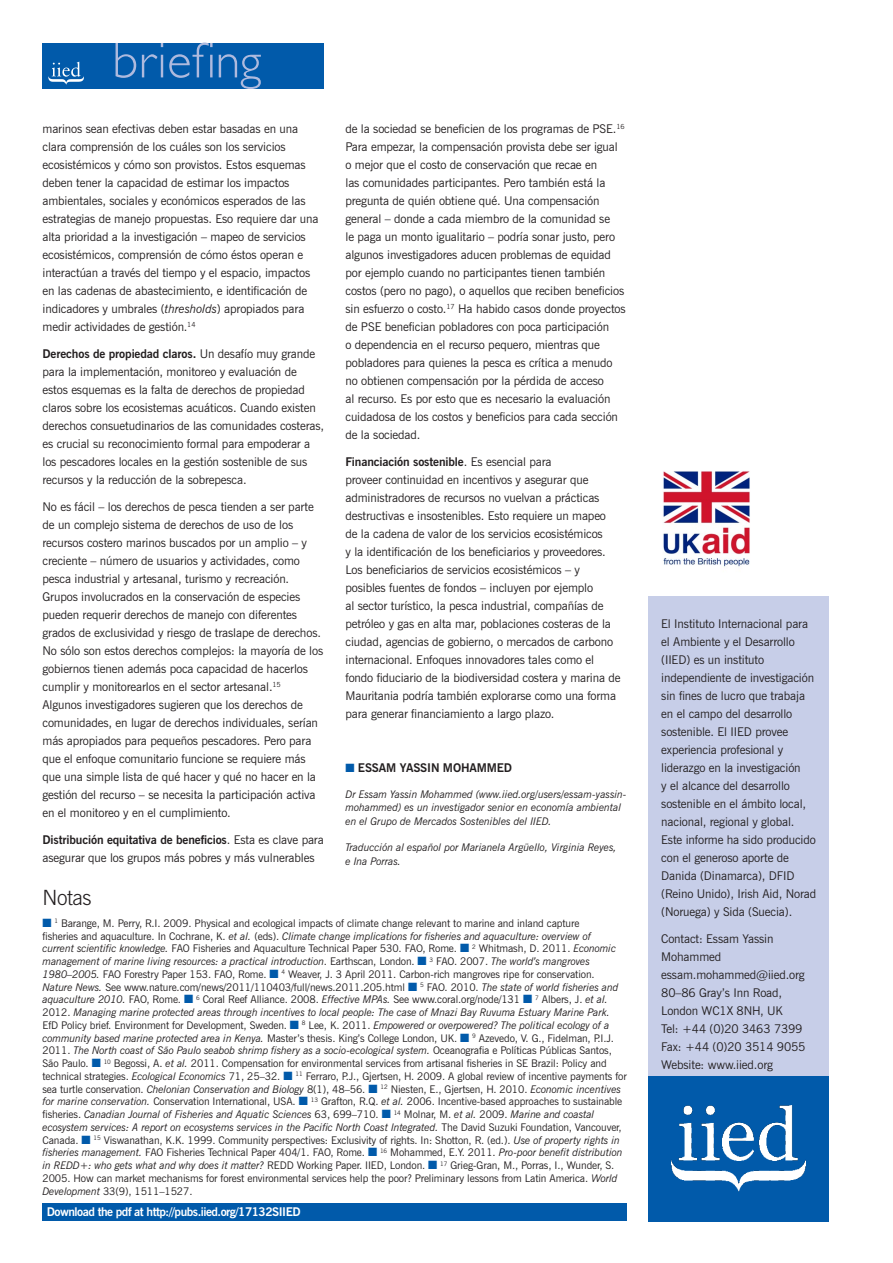
<style>
.page{position:relative;width:893px;height:1263px;background:#fff}
.page>*{position:absolute;margin:0;border:0;box-sizing:border-box;transform-origin:0 0}
.t1{font:300 21px "News Gothic BT";color:#231f20}
.t2{font:12px/18px "News Gothic BT";letter-spacing:-.01em;color:#231f20}
.t3{font:700 12px "News Gothic BT";letter-spacing:-.04em;color:#fff}
.t4{font:700 12px "News Gothic BT";letter-spacing:-.01em;color:#231f20}
.t5{font:10.5px/12.8px "News Gothic BT";letter-spacing:-.01em;color:#231f20}
.t6{font:italic 10.5px/13.5px "News Gothic BT";letter-spacing:-.01em;color:#231f20}
.s1{font-style:italic}
.s2{font-weight:700}
.s3{color:#015aaa}
</style>
<div class="page">
<div style="left:43px;top:1203px;width:584px;height:17px;background:#015aaa"></div>
<div style="left:648px;top:596px;width:181px;height:620px;background:#c7cee8"></div>
<div style="left:648px;top:1076px;width:181px;height:146px;background:#015aaa"></div>
<img style="left:672px;top:1106px;width:133px;height:85px">
<div style="left:43px;top:43px;width:281px;height:46px;background:#015aaa"></div>
<svg style="left:48px;top:62px;width:36px;height:23px"></svg>
<svg style="left:116px;top:43px;width:20px;height:35px"></svg>
<svg style="left:142px;top:54px;width:16px;height:23px"></svg>
<hr style="left:161px;top:55px;width:2px;height:22px;background:#aebade">
<svg style="left:169px;top:43px;width:44px;height:35px"></svg>
<svg style="left:219px;top:54px;width:42px;height:35px"></svg>
<img style="left:663px;top:471px;width:87px;height:96px">
<p class="t2" style="left:43px;top:119px;width:277px">marinos sean efectivas deben estar basadas en una clara comprensión de los cuáles son los servicios ecosistémicos y cómo son provistos. Estos esquemas deben tener la capacidad de estimar los impactos ambientales, sociales y económicos esperados de las estrategias de manejo propuestas. Eso requiere dar una alta prioridad a la investigación – mapeo de servicios ecosistémicos, comprensión de cómo éstos operan e interactúan a través del tiempo y el espacio, impactos en las cadenas de abastecimiento, e identificación de indicadores y umbrales (<span class="s1">thresholds</span>) apropiados para medir actividades de gestión.<sup>14</sup></p>
<p class="t2" style="left:43px;top:344px;width:283px"><span class="s2">Derechos de propiedad claros.</span> Un desafío muy grande para la implementación, monitoreo y evaluación de estos esquemas es la falta de derechos de propiedad claros sobre los ecosistemas acuáticos. Cuando existen derechos consuetudinarios de las comunidades costeras, es crucial su reconocimiento formal para empoderar a los pescadores locales en la gestión sostenible de sus recursos y la reducción de la sobrepesca.</p>
<p class="t2" style="left:43px;top:497px;width:282px">No es fácil – los derechos de pesca tienden a ser parte de un complejo sistema de derechos de uso de los recursos costero marinos buscados por un amplio – y creciente – número de usuarios y actividades, como pesca industrial y artesanal, turismo y recreación.<br>Grupos involucrados en la conservación de especies pueden requerir derechos de manejo con diferentes grados de exclusividad y riesgo de traslape de derechos.<br>No sólo son estos derechos complejos: la mayoría de los gobiernos tienen además poca capacidad de hacerlos cumplir y monitorearlos en el sector artesanal.<sup>15<br></sup>Algunos investigadores sugieren que los derechos de comunidades, en lugar de derechos individuales, serían más apropiados para pequeños pescadores. Pero para que el enfoque comunitario funcione se requiere más que una simple lista de qué hacer y qué no hacer en la gestión del recurso – se necesita la participación activa en el monitoreo y en el cumplimiento.</p>
<p class="t2" style="left:43px;top:830px;width:283px"><span class="s2">Distribución equitativa de beneficios</span>. Esta es clave para asegurar que los grupos más pobres y más vulnerables</p>
<p class="t2" style="left:345px;top:119px;width:282px">de la sociedad se beneficien de los programas de PSE.<sup>16<br></sup>Para empezar, la compensación provista debe ser igual o mejor que el costo de conservación que recae en<br>las comunidades participantes. Pero también está la pregunta de quién obtiene qué. Una compensación general – donde a cada miembro de la comunidad se<br>le paga un monto igualitario – podría sonar justo, pero algunos investigadores aducen problemas de equidad por ejemplo cuando no participantes tienen también costos (pero no pago), o aquellos que reciben beneficios sin esfuerzo o costo.<sup>17</sup> Ha habido casos donde proyectos de PSE benefician pobladores con poca participación<br>o dependencia en el recurso pequero, mientras que pobladores para quienes la pesca es crítica a menudo no obtienen compensación por la pérdida de acceso<br>al recurso. Es por esto que es necesario la evaluación cuidadosa de los costos y beneficios para cada sección de la sociedad.</p>
<p class="t2" style="left:345px;top:452px;width:277px"><span class="s2">Financiación sostenible</span>. Es esencial para<br>proveer continuidad en incentivos y asegurar que administradores de recursos no vuelvan a prácticas destructivas e insostenibles. Esto requiere un mapeo de la cadena de valor de los servicios ecosistémicos<br>y la identificación de los beneficiarios y proveedores.<br>Los beneficiarios de servicios ecosistémicos – y posibles fuentes de fondos – incluyen por ejemplo<br>al sector turístico, la pesca industrial, compañías de petróleo y gas en alta mar, poblaciones costeras de la ciudad, agencias de gobierno, o mercados de carbono internacional. Enfoques innovadores tales como el fondo fiduciario de la biodiversidad costera y marina de Mauritania podría también explorarse como una forma para generar financiamiento a largo plazo.</p>
<p class="t4" style="left:345px;top:760px;width:160px"><span class="s3">■</span> Essam Yassi n M ohammed</p>
<p class="t6" style="left:345px;top:787px;width:283px">Dr Essam Yassin Mohammed (www.iied.org/users/essam-yassin&shy;mohammed) es un investigador senior en economía ambiental en el Grupo de Mercados Sostenibles del IIED.</p>
<p class="t6" style="left:345px;top:840px;width:273px">Traducción al español por Marianela Argüello, Virginia Reyes, e Ina Porras.</p>
<h1 class="t1" style="left:43px;top:885px;width:51px">Notas</h1>
<p class="t5" style="left:43px;top:917px;width:586px"><span class="s3">■</span> <sup>1</sup> Barange, M. Perry, R.I. 2009. Physical and ecological impacts of climate change relevant to marine and inland capture<br>fisheries and aquaculture. In Cochrane, K. <span class="s1">et al.</span> (eds). <span class="s1">Climate change implications for fisheries and aquaculture: overview of<br>current scientific knowledge.</span> FAO Fisheries and Aquaculture Technical Paper 530. FAO, Rome. <span class="s3">■</span> <sup>2</sup> Whitmash, D. 2011. <span class="s1">Economic management of marine living resources: a practical introduction</span>. Earthscan, London. <span class="s3">■</span> <sup>3</sup> FAO. 2007. <span class="s1">The world’s mangroves 1980–2005.</span> FAO Forestry Paper 153. FAO, Rome. <span class="s3">■</span> <sup>4</sup> Weaver, J. 3 April 2011. Carbon-rich mangroves ripe for conservation.<br><span class="s1">Nature News.</span> See www.nature.com/news/2011/110403/full/news.2011.205.html <span class="s3">■</span> <sup>5</sup> FAO. 2010. <span class="s1">The state of world fisheries and aquaculture 2010.</span> FAO, Rome. <span class="s3">■</span> <sup>6</sup> Coral Reef Alliance. 2008. <span class="s1">Effective MPAs.</span> See www.coral.org/node/131 <span class="s3">■</span> <sup>7</sup> Albers, J. <span class="s1">et al.<br></span>2012. <span class="s1">Managing marine protected areas through incentives to local people: The case of Mnazi Bay Ruvuma Estuary Marine Park.<br></span>EfD Policy brief. Environment for Development, Sweden. <span class="s3">■</span> <sup>8</sup> Lee, K. 2011. <span class="s1">Empowered or overpowered? The political ecology of a community based marine protected area in Kenya.</span> Master’s thesis. King’s College London, UK. <span class="s3">■</span> <sup>9</sup> Azevedo, V. G., Fidelman, P.I.J.<br>2011. <span class="s1">The North coast of São Paulo seabob shrimp fishery as a socio-ecological system.</span> Oceanografia e Políticas Públicas Santos, São Paulo. <span class="s3">■</span> <sup>10</sup> Begossi, A. <span class="s1">et al.</span> 2011. Compensation for environmental services from artisanal fisheries in SE Brazil: Policy and technical strategies. <span class="s1">Ecological Economics</span> 71, 25–32. <span class="s3">■</span> <sup>11</sup> Ferraro, P.J., Gjertsen, H. 2009. A global review of incentive payments for sea turtle conservation. <span class="s1">Chelonian Conservation and Biology</span> 8(1), 48–56. <span class="s3">■</span> <sup>12</sup> Niesten, E., Gjertsen, H. 2010. <span class="s1">Economic incentives for marine conservation.</span> Conservation International, USA. <span class="s3">■</span> <sup>13</sup> Grafton, R.Q. <span class="s1">et al.</span> 2006. Incentive-based approaches to sustainable fisheries. <span class="s1">Canadian Journal of Fisheries and Aquatic Sciences</span> 63, 699–710. <span class="s3">■</span> <sup>14</sup> Molnar, M. <span class="s1">et al.</span> 2009. <span class="s1">Marine and coastal ecosystem services: A report on ecosystems services in the Pacific North Coast Integrated.</span> The David Suzuki Foundation, Vancouver, Canada. <span class="s3">■</span> <sup>15</sup> Viswanathan, K.K. 1999. Community perspectives: Exclusivity of rights. In: Shotton, R. (ed.). <span class="s1">Use of property rights in fisheries management.</span> FAO Fisheries Technical Paper 404/1. FAO, Rome. <span class="s3">■</span> <sup>16</sup> Mohammed, E.Y. 2011. <span class="s1">Pro-poor benefit distribution in REDD+: who gets what and why does it matter?</span> REDD Working Paper. IIED, London. <span class="s3">■</span> <sup>17</sup> Grieg-Gran, M., Porras, I., Wunder, S.<br>2005. How can market mechanisms for forest environmental services help the poor? Preliminary lessons from Latin America. <span class="s1">World Development</span> 33(9), 1511–1527.</p>
<p class="t3" style="left:47px;top:1205px;width:255px">Download the pdf at http://pubs.iied.org/17132SIIED</p>
<p class="t2" style="left:661px;top:614px;width:156px">El Instituto Internacional para el Ambiente y el Desarrollo (IIED) es un instituto independiente de investigación sin fines de lucro que trabaja en el campo del desarrollo sostenible. El IIED provee experiencia profesional y liderazgo en la investigación<br>y el alcance del desarrollo sostenible en el ámbito local, nacional, regional y global.<br>Este informe ha sido producido con el generoso aporte de<br>Danida (Dinamarca), DFID (Reino Unido), Irish Aid, Norad (Noruega) y Sida (Suecia).</p>
<p class="t2" style="left:661px;top:929px;width:146px">Contact: Essam Yassin<br>Mohammed essam.mohammed@iied.org<br>80–86 Gray’s Inn Road,<br>London WC1X 8NH, UK<br>Tel: +44 (0)20 3463 7399<br>Fax: +44 (0)20 3514 9055<br>Website: www.iied.org</p>
</div>
